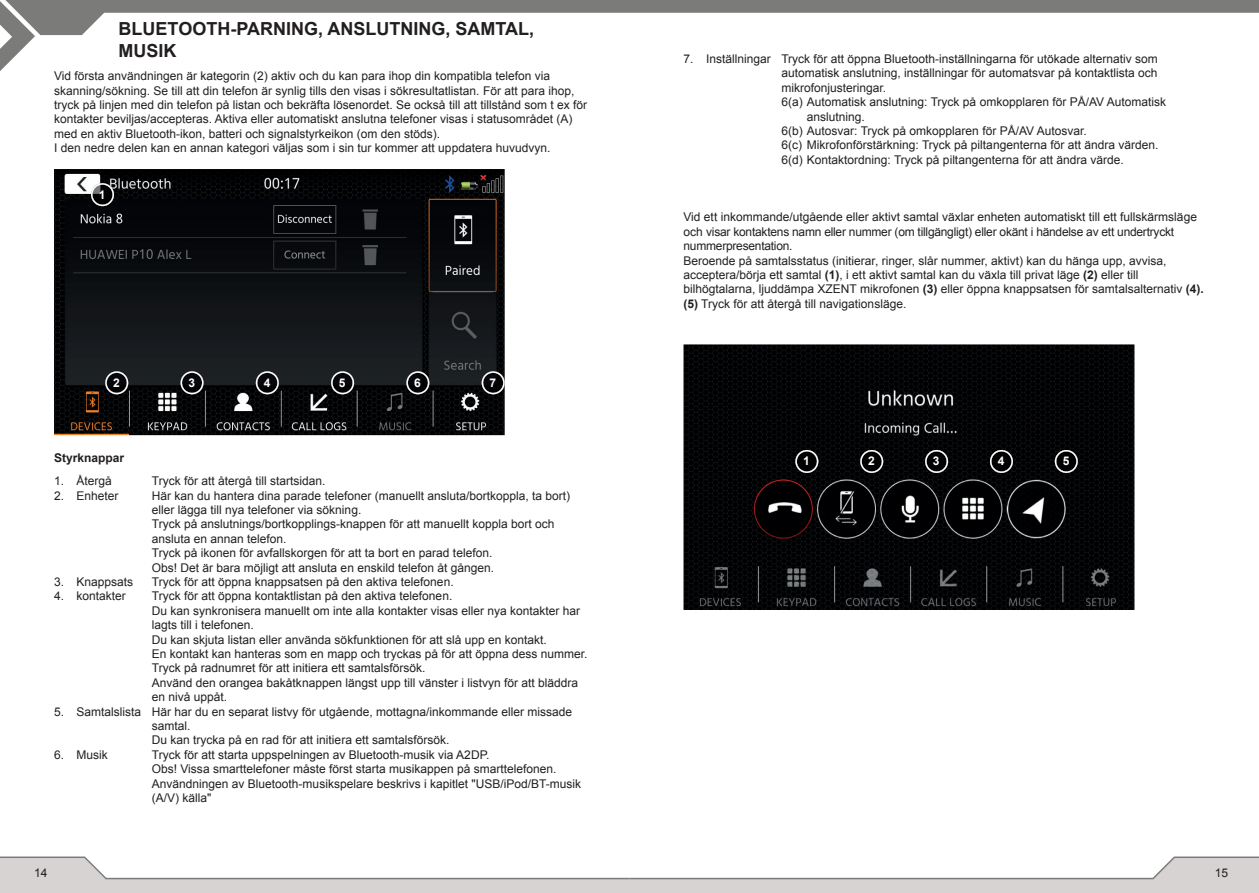
<style>
.page{position:relative;width:1259px;height:893px;background:#fff}
.page>*{position:absolute;margin:0;border:0;box-sizing:border-box;transform-origin:0 0}
.t1{font:700 18px/21.6px "Arial";color:#231f20}
.t2{font:12px/14.4px "Arial";color:#231f20}
.t3{font:700 12px "Arial";color:#fff}
.t4{font:700 12px "Arial";color:#231f20}
.s1{font-weight:700}
</style>
<div class="page">
<div style="left:0;top:880px;width:1259px;height:13px;background:#d6d3d2"></div>
<svg style="left:0;top:856px;width:1259px;height:24px"></svg>
<svg style="left:0;top:0;width:1259px;height:71px"></svg>
<img style="left:54px;top:169px;width:451px;height:266px">
<img style="left:91px;top:183px;width:23px;height:23px">
<img style="left:92px;top:184px;width:21px;height:21px">
<div style="left:91px;top:183px;width:23px;height:23px;border:2px solid #fff;border-radius:50%"></div>
<img style="left:180px;top:371px;width:23px;height:23px">
<img style="left:181px;top:372px;width:22px;height:22px">
<div style="left:180px;top:371px;width:23px;height:23px;border:2px solid #fff;border-radius:50%"></div>
<img style="left:105px;top:371px;width:23px;height:23px">
<img style="left:106px;top:372px;width:21px;height:22px">
<div style="left:105px;top:371px;width:23px;height:23px;border:2px solid #fff;border-radius:50%"></div>
<img style="left:256px;top:371px;width:23px;height:23px">
<img style="left:257px;top:372px;width:21px;height:22px">
<div style="left:256px;top:371px;width:23px;height:23px;border:2px solid #fff;border-radius:50%"></div>
<img style="left:406px;top:371px;width:23px;height:23px">
<img style="left:407px;top:372px;width:21px;height:22px">
<div style="left:406px;top:371px;width:23px;height:23px;border:2px solid #fff;border-radius:50%"></div>
<img style="left:331px;top:371px;width:23px;height:23px">
<img style="left:332px;top:372px;width:21px;height:22px">
<div style="left:331px;top:371px;width:23px;height:23px;border:2px solid #fff;border-radius:50%"></div>
<img style="left:482px;top:371px;width:22px;height:1px">
<img style="left:482px;top:372px;width:22px;height:22px">
<div style="left:482px;top:371px;width:22px;height:23px;border:2px solid #fff;border-radius:50%"></div>
<img style="left:683px;top:344px;width:451px;height:266px">
<img style="left:795px;top:450px;width:23px;height:23px">
<img style="left:796px;top:451px;width:21px;height:21px">
<div style="left:795px;top:450px;width:23px;height:23px;border:2px solid #fff;border-radius:50%"></div>
<img style="left:925px;top:450px;width:23px;height:23px">
<img style="left:926px;top:451px;width:21px;height:21px">
<div style="left:925px;top:450px;width:23px;height:23px;border:2px solid #fff;border-radius:50%"></div>
<img style="left:860px;top:450px;width:23px;height:23px">
<img style="left:861px;top:451px;width:21px;height:21px">
<div style="left:860px;top:450px;width:23px;height:23px;border:2px solid #fff;border-radius:50%"></div>
<img style="left:990px;top:450px;width:23px;height:23px">
<img style="left:990px;top:451px;width:22px;height:21px">
<div style="left:990px;top:450px;width:23px;height:23px;border:2px solid #fff;border-radius:50%"></div>
<img style="left:1054px;top:450px;width:23px;height:23px">
<img style="left:1055px;top:451px;width:22px;height:21px">
<div style="left:1054px;top:450px;width:23px;height:23px;border:2px solid #fff;border-radius:50%"></div>
<h1 class="t1" style="left:119px;top:19px;width:417px">BLUETOOTH-PARNING, ANSLUTNING, SAMTAL,<br>MUSIK</h1>
<p class="t2" style="left:54px;top:69px;width:534px">Vid första användningen är kategorin (2) aktiv och du kan para ihop din kompatibla telefon via skanning/sökning. Se till att din telefon är synlig tills den visas i sökresultatlistan. För att para ihop, tryck på linjen med din telefon på listan och bekräfta lösenordet. Se också till att tillstånd som t ex för kontakter beviljas/accepteras. Aktiva eller automatiskt anslutna telefoner visas i statusområdet (A) med en aktiv Bluetooth-ikon, batteri och signalstyrkeikon (om den stöds).<br>I den nedre delen kan en annan kategori väljas som i sin tur kommer att uppdatera huvudvyn.</p>
<p class="t3" style="left:99px;top:186px;width:8px">1</p>
<p class="t3" style="left:113px;top:375px;width:8px">2</p>
<p class="t3" style="left:188px;top:375px;width:8px">3</p>
<p class="t3" style="left:264px;top:375px;width:8px">4</p>
<p class="t3" style="left:339px;top:375px;width:8px">5</p>
<p class="t3" style="left:414px;top:375px;width:8px">6</p>
<p class="t3" style="left:489px;top:375px;width:8px">7</p>
<p class="t4" style="left:54px;top:450px;width:72px">Styrknappar</p>
<p class="t2" style="left:54px;top:474px;width:59px">1. Återgå</p>
<p class="t2" style="left:152px;top:474px;width:175px">Tryck för att återgå till startsidan.</p>
<p class="t2" style="left:54px;top:488px;width:66px">2. Enheter</p>
<p class="t2" style="left:152px;top:488px;width:420px">Här kan du hantera dina parade telefoner (manuellt ansluta/bortkoppla, ta bort) eller lägga till nya telefoner via sökning.<br>Tryck på anslutnings/bortkopplings-knappen för att manuellt koppla bort och ansluta en annan telefon.<br>Tryck på ikonen för avfallskorgen för att ta bort en parad telefon.<br>Obs! Det är bara möjligt att ansluta en enskild telefon åt gången.</p>
<p class="t2" style="left:54px;top:575px;width:81px">3. Knappsats</p>
<p class="t2" style="left:152px;top:575px;width:303px">Tryck för att öppna knappsatsen på den aktiva telefonen.</p>
<p class="t2" style="left:54px;top:589px;width:73px">4. kontakter</p>
<p class="t2" style="left:152px;top:589px;width:437px">Tryck för att öppna kontaktlistan på den aktiva telefonen.<br>Du kan synkronisera manuellt om inte alla kontakter visas eller nya kontakter har lagts till i telefonen.<br>Du kan skjuta listan eller använda sökfunktionen för att slå upp en kontakt.<br>En kontakt kan hanteras som en mapp och tryckas på för att öppna dess nummer.<br>Tryck på radnumret för att initiera ett samtalsförsök.<br>Använd den orangea bakåtknappen längst upp till vänster i listvyn för att bläddra en nivå uppåt.</p>
<p class="t2" style="left:152px;top:704px;width:422px;text-indent:-98px">5. Samtalslista Här har du en separat listvy för utgående, mottagna/inkommande eller missade samtal.<br>Du kan trycka på en rad för att initiera ett samtalsförsök.</p>
<p class="t2" style="left:54px;top:747px;width:55px">6. Musik</p>
<p class="t2" style="left:152px;top:747px;width:431px">Tryck för att starta uppspelningen av Bluetooth-musik via A2DP.<br>Obs! Vissa smarttelefoner måste först starta musikappen på smarttelefonen.<br>Användningen av Bluetooth-musikspelare beskrivs i kapitlet "USB/iPod/BT-musik (A/V) källa"</p>
<p class="t2" style="left:683px;top:52px;width:476px">7. Inställningar Tryck för att öppna Bluetooth-inställningarna för utökade alternativ som</p>
<p class="t2" style="left:781px;top:66px;width:378px">automatisk anslutning, inställningar för automatsvar på kontaktlista och</p>
<p class="t2" style="left:781px;top:80px;width:106px">mikrofonjusteringar.</p>
<p class="t2" style="left:781px;top:95px;width:386px">6(a) Automatisk anslutning: Tryck på omkopplaren för PÅ/AV Automatisk</p>
<p class="t2" style="left:807px;top:109px;width:60px">anslutning.</p>
<p class="t2" style="left:781px;top:124px;width:307px">6(b) Autosvar: Tryck på omkopplaren för PÅ/AV Autosvar.</p>
<p class="t2" style="left:781px;top:138px;width:379px">6(c) Mikrofonförstärkning: Tryck på piltangenterna för att ändra värden.</p>
<p class="t2" style="left:781px;top:152px;width:344px">6(d) Kontaktordning: Tryck på piltangenterna för att ändra värde.</p>
<p class="t2" style="left:683px;top:210px;width:522px">Vid ett inkommande/utgående eller aktivt samtal växlar enheten automatiskt till ett fullskärmsläge och visar kontaktens namn eller nummer (om tillgängligt) eller okänt i händelse av ett undertryckt nummerpresentation.<br>Beroende på samtalsstatus (initierar, ringer, slår nummer, aktivt) kan du hänga upp, avvisa, acceptera/börja ett samtal <span class="s1">(1)</span>, i ett aktivt samtal kan du växla till privat läge <span class="s1">(2)</span> eller till bilhögtalarna, ljuddämpa XZENT mikrofonen <span class="s1">(3)</span> eller öppna knappsatsen för samtalsalternativ <span class="s1">(4). (5)</span> Tryck för att återgå till navigationsläge.</p>
<p class="t3" style="left:803px;top:453px;width:8px">1</p>
<p class="t3" style="left:868px;top:453px;width:8px">2</p>
<p class="t3" style="left:933px;top:453px;width:8px">3</p>
<p class="t3" style="left:998px;top:453px;width:8px">4</p>
<p class="t3" style="left:1062px;top:453px;width:8px">5</p>
<p class="t2" style="left:34px;top:865px;width:15px">14</p>
<p class="t2" style="left:1214px;top:865px;width:15px">15</p>
</div>
